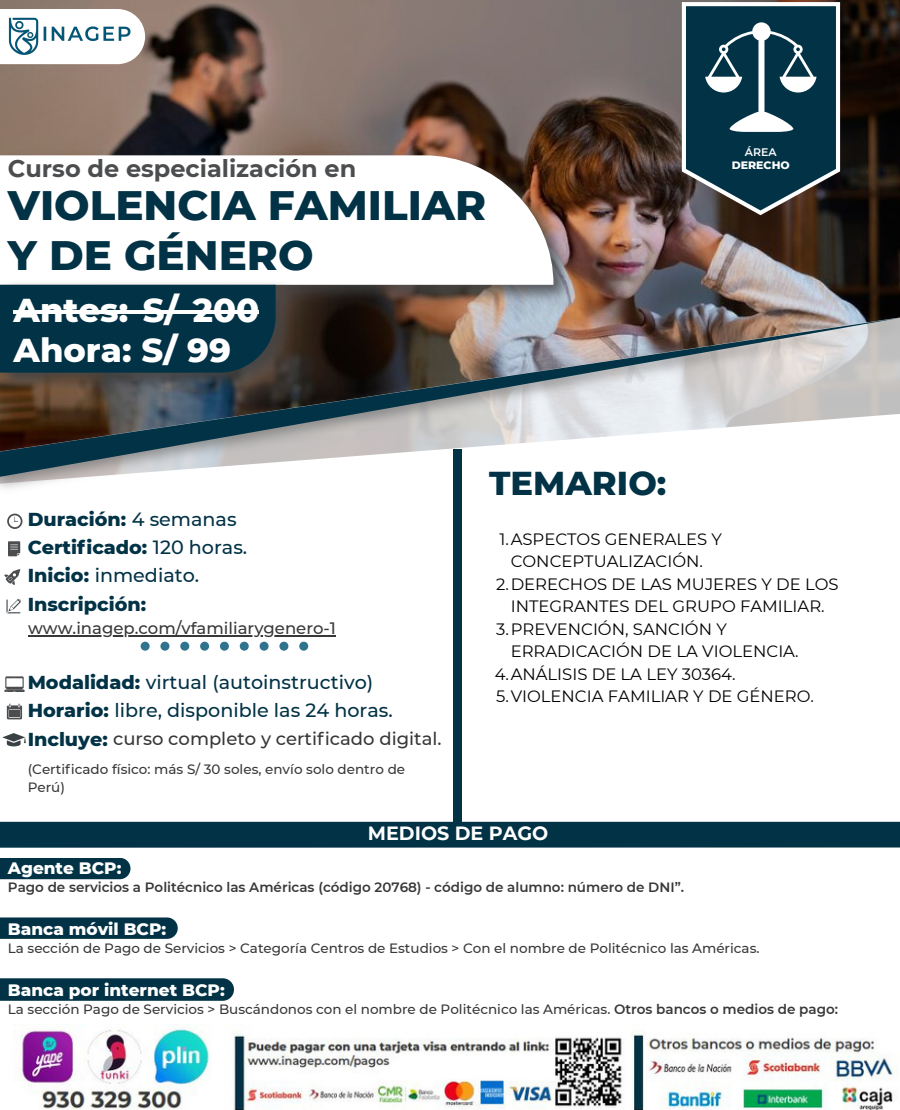
<style>
.page{position:relative;width:900px;height:1110px;background:#fff}
.page>*{position:absolute;margin:0;border:0;box-sizing:border-box;transform-origin:0 0}
.t1{font:800 42px/49.5px "Montserrat";color:#023245}
.t2{font:800 33.75px/39.3px "Montserrat";color:#fff}
.t3{font:800 33.75px "Montserrat";color:#023245}
.t4{font:700 24px "Montserrat";color:#4b4d4f}
.t5{font:500 19.2px/28.2px "Montserrat";color:#023245}
.t6{font:800 19.2px/28.2px "Montserrat";color:#023245}
.t7{font:700 19.2px "Montserrat";color:#fff}
.t8{font:500 18px "Montserrat";color:#383838}
.t9{font:800 16.8px "Montserrat";color:#fff}
.t10{font:16.5px/22.5px "Montserrat";color:#000;text-align:center}
.t11{font:500 16.5px "Montserrat";color:#383838}
.t12{font:500 13.5px/18px "Montserrat";color:#383838}
.t13{font:600 13.5px "Montserrat";color:#383838}
.t14{font:800 10.95px "Montserrat";color:#fff}
.t15{font:600 10.95px "Montserrat";color:#fff}
.s1{font-weight:500}
.s2{font-weight:800}
.s3{font-weight:800;font-size:19.2px;color:#023245}
.s4{font-weight:600}
</style>
<div class="page">
<img style="left:0;top:0;width:899px;height:306px">
<img style="left:0;top:306px;width:900px;height:193px">
<img style="left:0;top:317px;width:900px;height:159px">
<div style="left:0;top:978px;width:234px;height:22px;background:#023245"></div>
<div style="left:0;top:917px;width:178px;height:21px;background:#023245"></div>
<svg style="left:140px;top:9px;width:5px;height:55px"></svg>
<div style="left:0;top:858px;width:130px;height:21px;background:#023245"></div>
<img style="left:0;top:0;width:140px;height:106px">
<img style="left:0;top:146px;width:578px;height:163px">
<div style="left:141px;top:641px;width:9px;height:9px;background:#2f738e;border-radius:50%"></div>
<div style="left:160px;top:641px;width:9px;height:9px;background:#2f738e;border-radius:50%"></div>
<div style="left:180px;top:641px;width:9px;height:9px;background:#2f738e;border-radius:50%"></div>
<div style="left:200px;top:641px;width:9px;height:9px;background:#2f738e;border-radius:50%"></div>
<div style="left:220px;top:641px;width:9px;height:9px;background:#2f738e;border-radius:50%"></div>
<div style="left:260px;top:641px;width:9px;height:9px;background:#2f738e;border-radius:50%"></div>
<div style="left:279px;top:641px;width:9px;height:9px;background:#2f738e;border-radius:50%"></div>
<div style="left:299px;top:641px;width:9px;height:9px;background:#2f738e;border-radius:50%"></div>
<div style="left:240px;top:641px;width:9px;height:9px;background:#2f738e;border-radius:50%"></div>
<svg style="left:0;top:155px;width:553px;height:130px"></svg>
<div style="left:453px;top:449px;width:8px;height:372px;background:#023245"></div>
<div style="left:0;top:821px;width:900px;height:26px;background:#023245"></div>
<img style="left:0;top:276px;width:300px;height:121px">
<div style="left:0;top:285px;width:276px;height:87px;background:#023245"></div>
<hr style="left:132px;top:308px;width:124px;height:4px;background:#023245">
<svg style="left:4px;top:676px;width:21px;height:16px"></svg>
<svg style="left:7px;top:598px;width:14px;height:15px"></svg>
<svg style="left:4px;top:569px;width:16px;height:16px"></svg>
<svg style="left:7px;top:513px;width:15px;height:16px"></svg>
<svg style="left:8px;top:541px;width:12px;height:15px"></svg>
<svg style="left:7px;top:703px;width:15px;height:16px"></svg>
<svg style="left:2px;top:733px;width:24px;height:13px"></svg>
<img style="left:19px;top:1024px;width:877px;height:85px">
<hr style="left:28px;top:635px;width:308px;height:1px;background:#383838">
<hr style="left:14px;top:310px;width:245px;height:3px;background:#fff">
<svg style="left:682px;top:2px;width:158px;height:213px"></svg>
<h4 class="t4" style="left:8px;top:153px;width:350px">Curso de especialización en</h4>
<h1 class="t1" style="left:8px;top:180px;width:480px">VIOLENCIA FAMILIAR<br>Y DE GÉNERO</h1>
<h5 class="t2" style="left:14px;top:290px;width:247px">Antes: S/ 200<br>Ahora: S/ 99</h5>
<p class="t3" style="left:489px;top:462px;width:179px">TEMARIO:</p>
<p class="t15" style="left:745px;top:146px;width:33px">ÁREA</p>
<p class="t14" style="left:732px;top:159px;width:60px">DERECHO</p>
<p class="t6" style="left:28px;top:505px;width:221px">Duración: <span class="s1">4 semanas<br></span>Certificado: <span class="s1">120 horas.<br></span>Inicio: <span class="s1">inmediato.<br></span>Inscripción:</p>
<h2 class="t11" style="left:28px;top:617px;width:309px">www.inagep.com/vfamiliarygenero-1</h2>
<h3 class="t5" style="left:28px;top:668px;width:367px"><span class="s2">Modalidad:</span> virtual (autoinstructivo)<br><span class="s2">Horario:</span> libre, disponible las 24 horas.</h3>
<h3 class="t8" style="left:28px;top:727px;width:415px"><span class="s3">Incluye:</span> curso completo y certificado digital.</h3>
<p class="t12" style="left:28px;top:759px;width:379px">(Certificado físico: más S/ 30 soles, envío solo dentro de<br>Perú)</p>
<h6 class="t10" style="left:500px;top:527px;width:224px">1.ASPECTOS GENERALES Y<br>CONCEPTUALIZACIÓN.</h6>
<p class="t10" style="left:496px;top:572px;width:344px">2.DERECHOS DE LAS MUJERES Y DE LOS<br>INTEGRANTES DEL GRUPO FAMILIAR.</p>
<h6 class="t10" style="left:511px;top:617px;width:289px;text-align:left;text-indent:-14px">3.PREVENCIÓN, SANCIÓN Y<br>ERRADICACIÓN DE LA VIOLENCIA.</h6>
<h6 class="t10" style="left:495px;top:662px;width:242px">4.ANÁLISIS DE LA LEY 30364.</h6>
<p class="t10" style="left:496px;top:685px;width:319px">5.VIOLENCIA FAMILIAR Y DE GÉNERO.</p>
<p class="t9" style="left:8px;top:857px;width:115px">Agente BCP:</p>
<p class="t7" style="left:368px;top:820px;width:182px">MEDIOS DE PAGO</p>
<p class="t13" style="left:8px;top:879px;width:678px">Pago de servicios a Politécnico las Américas (código 20768) - código de alumno: número de DNI”.</p>
<p class="t9" style="left:8px;top:918px;width:160px">Banca móvil BCP:</p>
<p class="t12" style="left:8px;top:939px;width:753px">La sección de Pago de Servicios &gt; Categoría Centros de Estudios &gt; Con el nombre de Politécnico las Américas.</p>
<p class="t9" style="left:8px;top:979px;width:218px">Banca por internet BCP:</p>
<p class="t12" style="left:8px;top:1000px;width:832px">La sección Pago de Servicios &gt; Buscándonos con el nombre de Politécnico las Américas. <span class="s4">Otros bancos o medios de pago:</span></p>
</div>
